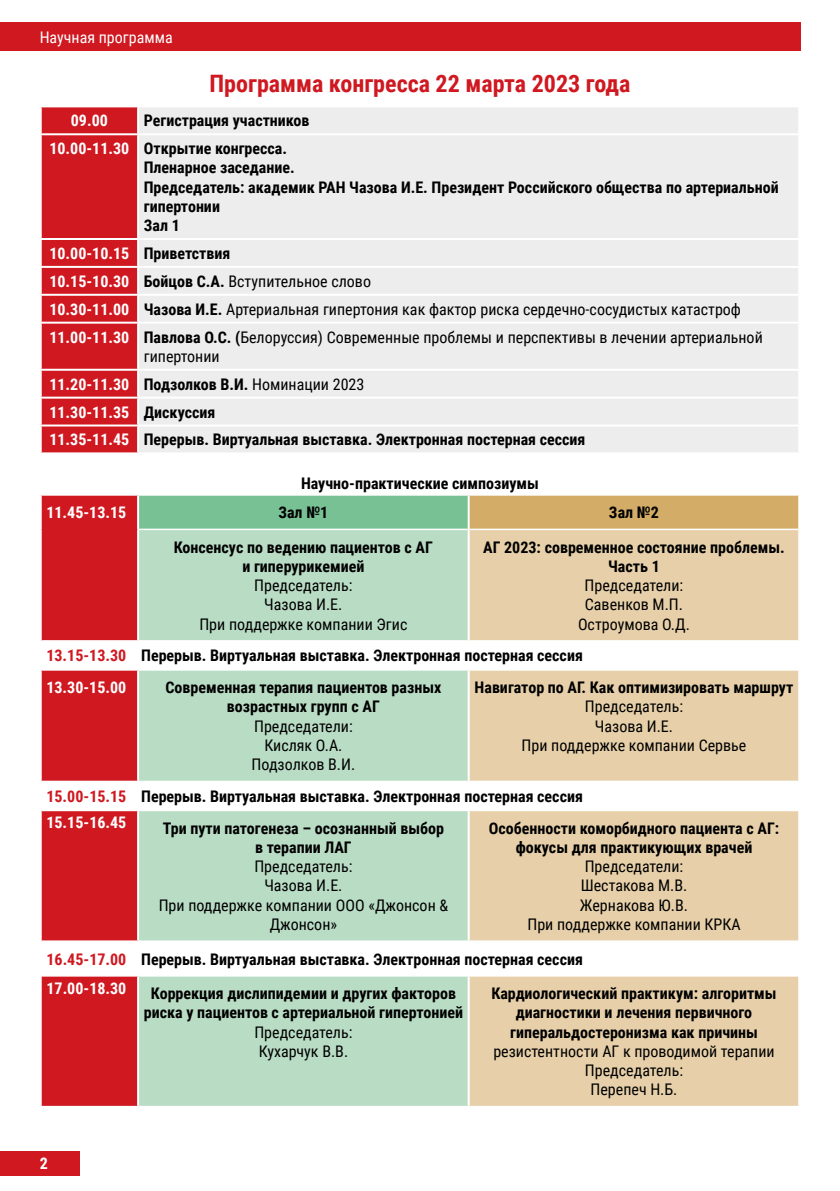
<style>
.page{position:relative;width:840px;height:1191px;background:#fff}
.page>*{position:absolute;margin:0;border:0;box-sizing:border-box;transform-origin:0 0}
.t1{font:700 24px "Roboto Condensed";color:#cf1820}
.t2{font:700 16px/19.2px "Roboto Condensed";color:#000;text-align:center}
.t3{font:16px/19.2px "Roboto Condensed";color:#000;text-align:center}
.t4{font:700 16px "Roboto Condensed";color:#fff}
.t5{font:16px "Roboto Condensed";color:#fff}
.s1{color:#fff}
.s2{font-weight:700;color:#fff}
.s3{font-weight:700}
.s4{font-weight:400}
.s5{color:#cf1820}
</style>
<div class="page">
<div style="left:0;top:23px;width:799px;height:28px;background:#cf1820"></div>
<div style="left:0;top:1150px;width:80px;height:25px;background:#cf1820"></div>
<div style="left:42px;top:107px;width:95px;height:345px;background:#cf1820"></div>
<div style="left:139px;top:107px;width:658px;height:345px;background:#ededed"></div>
<hr style="left:40px;top:133px;width:98px;height:2px;background:#fff">
<hr style="left:138px;top:133px;width:661px;height:2px;background:#fff">
<hr style="left:40px;top:238px;width:98px;height:2px;background:#fff">
<hr style="left:138px;top:238px;width:661px;height:2px;background:#fff">
<hr style="left:40px;top:266px;width:98px;height:2px;background:#fff">
<hr style="left:138px;top:266px;width:661px;height:2px;background:#fff">
<hr style="left:40px;top:294px;width:98px;height:2px;background:#fff">
<hr style="left:138px;top:294px;width:661px;height:2px;background:#fff">
<hr style="left:40px;top:322px;width:98px;height:2px;background:#fff">
<hr style="left:138px;top:322px;width:661px;height:2px;background:#fff">
<hr style="left:40px;top:369px;width:98px;height:2px;background:#fff">
<hr style="left:138px;top:369px;width:661px;height:2px;background:#fff">
<hr style="left:40px;top:396px;width:98px;height:2px;background:#fff">
<hr style="left:138px;top:396px;width:661px;height:2px;background:#fff">
<hr style="left:40px;top:424px;width:98px;height:2px;background:#fff">
<hr style="left:138px;top:424px;width:661px;height:2px;background:#fff">
<svg style="left:42px;top:496px;width:95px;height:609px;background:#d63a41"></svg>
<div style="left:138px;top:495px;width:330px;height:34px;background:#78c195"></div>
<div style="left:468px;top:495px;width:330px;height:34px;background:#d3ac67"></div>
<svg style="left:139px;top:530px;width:328px;height:575px;fill:#b9dcc5"></svg>
<svg style="left:469px;top:530px;width:328px;height:575px;fill:#e7d0a9"></svg>
<hr style="left:139px;top:528px;width:328px;height:2px;background:#fff">
<hr style="left:469px;top:528px;width:328px;height:2px;background:#fff">
<hr style="left:42px;top:640px;width:96px;height:1px;background:#fff">
<hr style="left:138px;top:640px;width:330px;height:1px;background:#fff">
<hr style="left:468px;top:640px;width:329px;height:1px;background:#fff">
<hr style="left:42px;top:669px;width:96px;height:1px;background:#fff">
<hr style="left:138px;top:669px;width:330px;height:1px;background:#fff">
<hr style="left:468px;top:669px;width:329px;height:1px;background:#fff">
<hr style="left:42px;top:780px;width:96px;height:2px;background:#fff">
<hr style="left:138px;top:780px;width:330px;height:2px;background:#fff">
<hr style="left:468px;top:780px;width:329px;height:2px;background:#fff">
<hr style="left:42px;top:809px;width:96px;height:2px;background:#fff">
<hr style="left:138px;top:809px;width:330px;height:2px;background:#fff">
<hr style="left:468px;top:809px;width:329px;height:2px;background:#fff">
<hr style="left:42px;top:940px;width:96px;height:2px;background:#fff">
<hr style="left:138px;top:940px;width:330px;height:2px;background:#fff">
<hr style="left:468px;top:940px;width:329px;height:2px;background:#fff">
<hr style="left:42px;top:975px;width:96px;height:1px;background:#fff">
<hr style="left:138px;top:975px;width:330px;height:1px;background:#fff">
<hr style="left:468px;top:975px;width:329px;height:1px;background:#fff">
<hr style="left:137px;top:494px;width:331px;height:2px;background:#fff">
<hr style="left:137px;top:496px;width:2px;height:33px;background:#fff">
<hr style="left:468px;top:494px;width:331px;height:2px;background:#fff">
<hr style="left:467px;top:496px;width:2px;height:33px;background:#fff">
<hr style="left:797px;top:496px;width:2px;height:33px;background:#fff">
<p class="t5" style="left:40px;top:26px;width:134px">Научная программа</p>
<h1 class="t1" style="left:209px;top:66px;width:422px">Программа конгресса 22 марта 2023 года</h1>
<p class="t4" style="left:71px;top:109px;width:39px">09.00</p>
<p class="t2" style="left:49px;top:106px;width:261px;line-height:27.8px;text-align:left;text-indent:94px">Регистрация участников<br><span class="s1">10.00-11.30</span> Открытие конгресса.</p>
<p class="t2" style="left:144px;top:158px;width:636px;text-align:left">Пленарное заседание.<br>Председатель: академик РАН Чазова И.Е. Президент Российского общества по артериальной гипертонии<br>Зал 1</p>
<p class="t3" style="left:49px;top:239px;width:714px;line-height:27.8px;text-align:left"><span class="s2">10.00-10.15</span> <span class="s3">Приветствия<br></span><span class="s2">10.15-10.30</span> <span class="s3">Бойцов С.А.</span> Вступительное слово<br><span class="s2">10.30-11.00</span> <span class="s3">Чазова И.Е.</span> Артериальная гипертония как фактор риска сердечно-сосудистых катастроф <span class="s2">11.00-11.30</span> <span class="s3">Павлова О.С. (</span>Белоруссия) Современные проблемы и перспективы в лечении артериальной</p>
<p class="t2" style="left:49px;top:341px;width:537px;line-height:27.8px;text-align:left;text-indent:94px"><span class="s4">гипертонии<br></span><span class="s1">11.20-11.30</span> Подзолков В.И. <span class="s4">Номинации 2023<br></span><span class="s1">11.30-11.35</span> Дискуссия<br><span class="s1">11.35-11.45</span> Перерыв. Виртуальная выставка. Электронная постерная сессия</p>
<p class="t2" style="left:301px;top:473px;width:239px">Научно-практические симпозиумы</p>
<p class="t4" style="left:46px;top:501px;width:81px">11.45-13.15</p>
<p class="t2" style="left:278px;top:502px;width:51px">Зал №1</p>
<p class="t2" style="left:608px;top:502px;width:51px">Зал №2</p>
<p class="t2" style="left:174px;top:537px;width:260px">Консенсус по ведению пациентов с АГ и гиперурикемией</p>
<p class="t3" style="left:199px;top:575px;width:209px">Председатель:<br>Чазова И.Е.<br>При поддержке компании Эгис</p>
<p class="t2" style="left:483px;top:537px;width:303px">АГ 2023: современное состояние проблемы.<br>Часть 1</p>
<p class="t3" style="left:577px;top:575px;width:113px">Председатели:<br>Савенков М.П.<br>Остроумова О.Д.</p>
<p class="t2" style="left:46px;top:639px;width:537px;line-height:31.8px;text-align:left"><span class="s5">13.15-13.30</span> Перерыв. Виртуальная выставка. Электронная постерная сессия<br><span class="s1">13.30-15.00</span></p>
<p class="t2" style="left:165px;top:677px;width:277px">Современная терапия пациентов разных возрастных групп с АГ</p>
<p class="t3" style="left:251px;top:716px;width:105px">Председатели:<br>Кисляк О.А.<br>Подзолков В.И.</p>
<p class="t2" style="left:474px;top:677px;width:320px">Навигатор по АГ. Как оптимизировать маршрут</p>
<p class="t3" style="left:521px;top:696px;width:226px">Председатель:<br>Чазова И.Е.<br>При поддержке компании Сервье</p>
<p class="t2" style="left:46px;top:782px;width:537px;line-height:26.2px;text-align:left"><span class="s5">15.00-15.15</span> Перерыв. Виртуальная выставка. Электронная постерная сессия<br><span class="s1">15.15-16.45</span></p>
<p class="t2" style="left:163px;top:818px;width:283px">Три пути патогенеза – осознанный выбор в терапии ЛАГ</p>
<p class="t3" style="left:159px;top:856px;width:291px">Председатель:<br>Чазова И.Е.<br>При поддержке компании ООО «Джонсон &amp;<br>Джонсон»</p>
<p class="t2" style="left:488px;top:818px;width:292px">Особенности коморбидного пациента с АГ: фокусы для практикующих врачей</p>
<p class="t3" style="left:527px;top:856px;width:214px">Председатели:<br>Шестакова М.В.<br>Жернакова Ю.В.<br>При поддержке компании КРКА</p>
<p class="t2" style="left:46px;top:943px;width:537px;line-height:29px;text-align:left"><span class="s5">16.45-17.00</span> Перерыв. Виртуальная выставка. Электронная постерная сессия<br><span class="s1">17.00-18.30</span></p>
<p class="t2" style="left:144px;top:983px;width:320px">Коррекция дислипидемии и других факторов риска у пациентов с артериальной гипертонией</p>
<p class="t3" style="left:254px;top:1021px;width:100px;text-align:left">Председатель:<br>Кухарчук В.В.</p>
<p class="t2" style="left:491px;top:983px;width:286px">Кардиологический практикум: алгоритмы диагностики и лечения первичного гиперальдостеронизма как причины</p>
<p class="t3" style="left:493px;top:1041px;width:283px">резистентности АГ к проводимой терапии<br>Председатель:<br>Перепеч Н.Б.</p>
<p class="t4" style="left:40px;top:1152px;width:10px">2</p>
</div>
